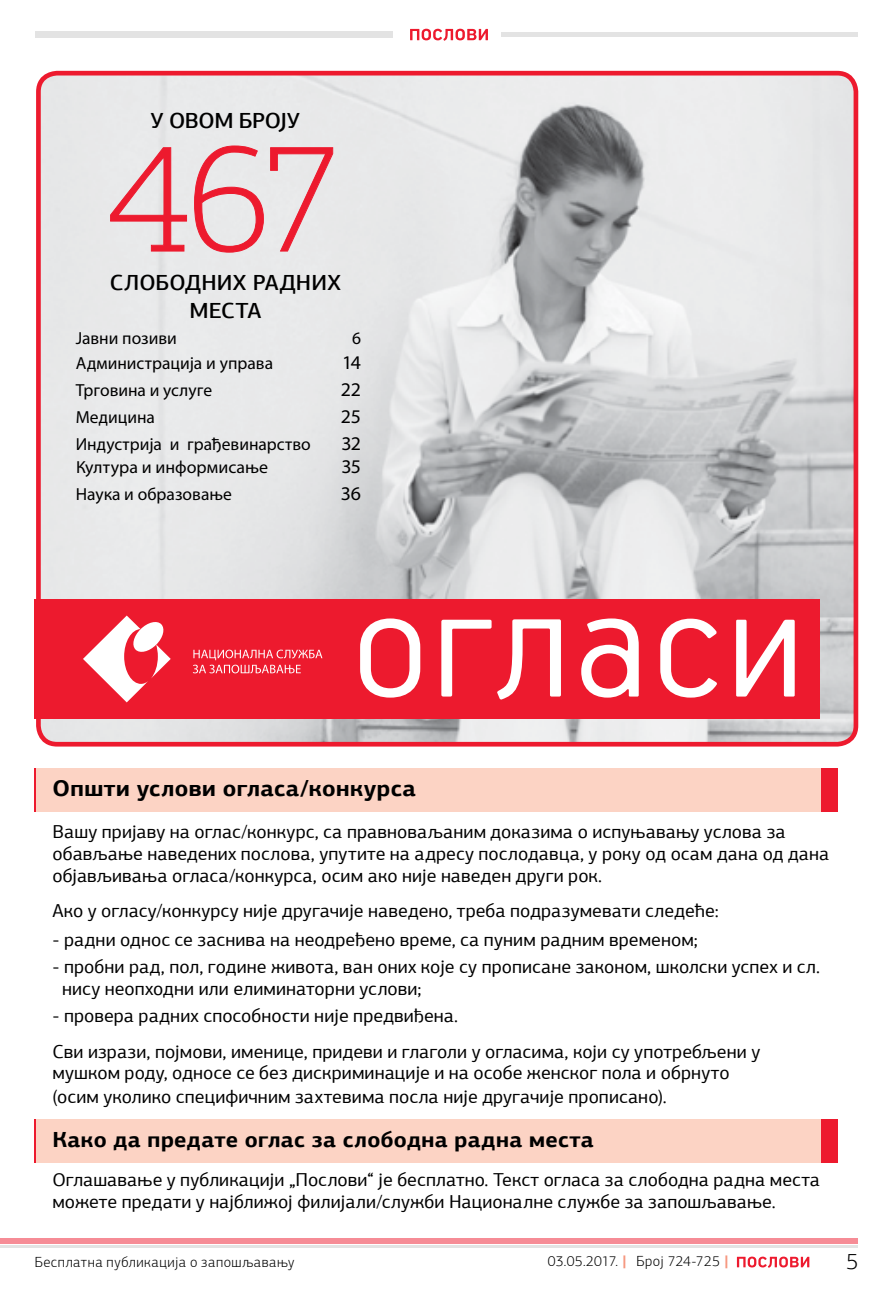
<style>
.page{position:relative;width:893px;height:1290px;background:#fff}
.page>*{position:absolute;margin:0;border:0;box-sizing:border-box;transform-origin:0 0}
.t1{font:100 156.1px "PF Agora Slab Pro";color:#ed1a2e}
.t2{font:700 22.75px "PF Agora Sans Pro";letter-spacing:.02em;color:#000}
.t3{font:300 22.75px "PF Agora Sans Pro";color:#000}
.t4{font:700 21.88px "PF Agora Sans Pro";letter-spacing:.015em;color:#000}
.t5{font:500 21.88px/28px "PF Agora Sans Pro";color:#000;text-align:center}
.t6{font:500 21.88px "PF Agora Sans Pro";letter-spacing:-.025em;color:#000}
.t7{font:19.43px "Myriad Pro";letter-spacing:-.02em;color:#000}
.t8{font:18.72px/21.9px "PF Agora Sans Pro";letter-spacing:.005em;color:#000}
.t9{font:17.5px "Myriad Pro";color:#000}
.t10{font:300 14.7px "PF Agora Sans Pro";letter-spacing:.03em;color:#000}
.s1{font-weight:900;color:#f69780}
</style>
<div class="page">
<svg style="left:410px;top:29px;width:78px;height:12px"></svg>
<div style="left:35px;top:32px;width:358px;height:6px;background:#e3e3e3"></div>
<div style="left:501px;top:32px;width:357px;height:5px;background:#e3e3e3"></div>
<div style="left:0;top:1238px;width:858px;height:5px;background:#f68c96"></div>
<hr style="left:0;top:1245px;width:858px;height:2px;background:#000">
<svg style="left:737px;top:1256px;width:72px;height:12px"></svg>
<img style="left:40px;top:74px;width:816px;height:669px">
<div style="left:36px;top:71px;width:822px;height:675px;border:5px solid #ed1a2e;border-radius:19px"></div>
<div style="left:35px;top:768px;width:803px;height:44px;background:#ed1a2e"></div>
<div style="left:35px;top:1119px;width:803px;height:44px;background:#ed1a2e"></div>
<div style="left:36px;top:768px;width:784px;height:44px;background:#fcd3c4"></div>
<div style="left:36px;top:1119px;width:784px;height:44px;background:#fcd3c4"></div>
<div style="left:35px;top:599px;width:785px;height:120px;background:#ed1a2e"></div>
<svg style="left:360px;top:618px;width:435px;height:82px"></svg>
<svg style="left:193px;top:650px;width:129px;height:23px"></svg>
<svg style="left:83px;top:615px;width:88px;height:87px"></svg>
<svg style="left:110px;top:147px;width:77px;height:105px"></svg>
<svg style="left:194px;top:145px;width:70px;height:108px"></svg>
<svg style="left:270px;top:147px;width:64px;height:105px"></svg>
<p class="t6" style="left:150px;top:107px;width:151px">У ОВОМ БРОЈУ</p>
<h1 class="t1" style="left:106px;top:108px;width:239px">467</h1>
<p class="t5" style="left:110px;top:269px;width:232px">СЛОБОДНИХ РАДНИХ<br>МЕСТA</p>
<p class="t9" style="left:76px;top:327px;width:102px">Јавни позиви</p>
<p class="t9" style="left:352px;top:327px;width:10px">6</p>
<p class="t9" style="left:76px;top:353px;width:199px">Администрација и управа</p>
<p class="t7" style="left:342px;top:351px;width:21px">14</p>
<p class="t9" style="left:76px;top:380px;width:138px">Трговина и услуге</p>
<p class="t7" style="left:341px;top:378px;width:22px">22</p>
<p class="t9" style="left:76px;top:407px;width:81px">Медицина</p>
<p class="t7" style="left:341px;top:405px;width:22px">25</p>
<p class="t9" style="left:76px;top:434px;width:236px">Индустрија и грађевинарство</p>
<p class="t7" style="left:341px;top:432px;width:21px">32</p>
<p class="t9" style="left:76px;top:456px;width:194px">Култура и информисање</p>
<p class="t7" style="left:341px;top:454px;width:21px">35</p>
<p class="t9" style="left:76px;top:483px;width:158px">Наука и образовање</p>
<p class="t7" style="left:341px;top:481px;width:22px">36</p>
<p class="t2" style="left:52px;top:774px;width:365px">Oпшти услови огласа/конкурса</p>
<p class="t8" style="left:52px;top:821px;width:778px">Вашу пријаву на оглас/конкурс, са правноваљаним доказима о испуњавању услова за обављање наведених послова, упутите на адресу послодавца, у року од осам дана од дана објављивања огласа/конкурса, осим ако није наведен други рок.</p>
<p class="t8" style="left:52px;top:900px;width:668px">Ако у огласу/конкурсу није другачије наведено, треба подразумевати следеће:</p>
<p class="t8" style="left:52px;top:929px;width:647px">- радни однос се заснива на неодређено време, са пуним радним временом;</p>
<p class="t8" style="left:62px;top:956px;width:759px;text-indent:-10px">- пробни рад, пол, године живота, ван оних које су прописане законом, школски успех и сл. нису неопходни или елиминаторни услови;</p>
<p class="t8" style="left:52px;top:998px;width:709px;line-height:35.2px">- провера радних способности није предвиђена.<br>Сви изрази, појмови, именице, придеви и глаголи у огласима, који су употребљени у</p>
<p class="t8" style="left:52px;top:1061px;width:679px;line-height:23.8px">мушком роду, односе се без дискриминације и на особе женског пола и обрнуто (осим уколико специфичним захтевима посла није другачије прописано).</p>
<p class="t4" style="left:52px;top:1125px;width:543px">Како да предате оглас за слободна радна места</p>
<p class="t8" style="left:52px;top:1169px;width:769px">Оглашавање у публикацији „Послови“ је бесплатно. Текст огласа за слободна радна места можете предати у најближој филијали/служби Националне службе за запошљавање.</p>
<p class="t10" style="left:35px;top:1253px;width:261px">Бесплатна публикација о запошљавању</p>
<p class="t10" style="left:548px;top:1253px;width:183px">03.05.2017. <span class="s1">|</span> Број 724-725 <span class="s1">|</span></p>
<p class="t3" style="left:846px;top:1248px;width:14px">5</p>
</div>
